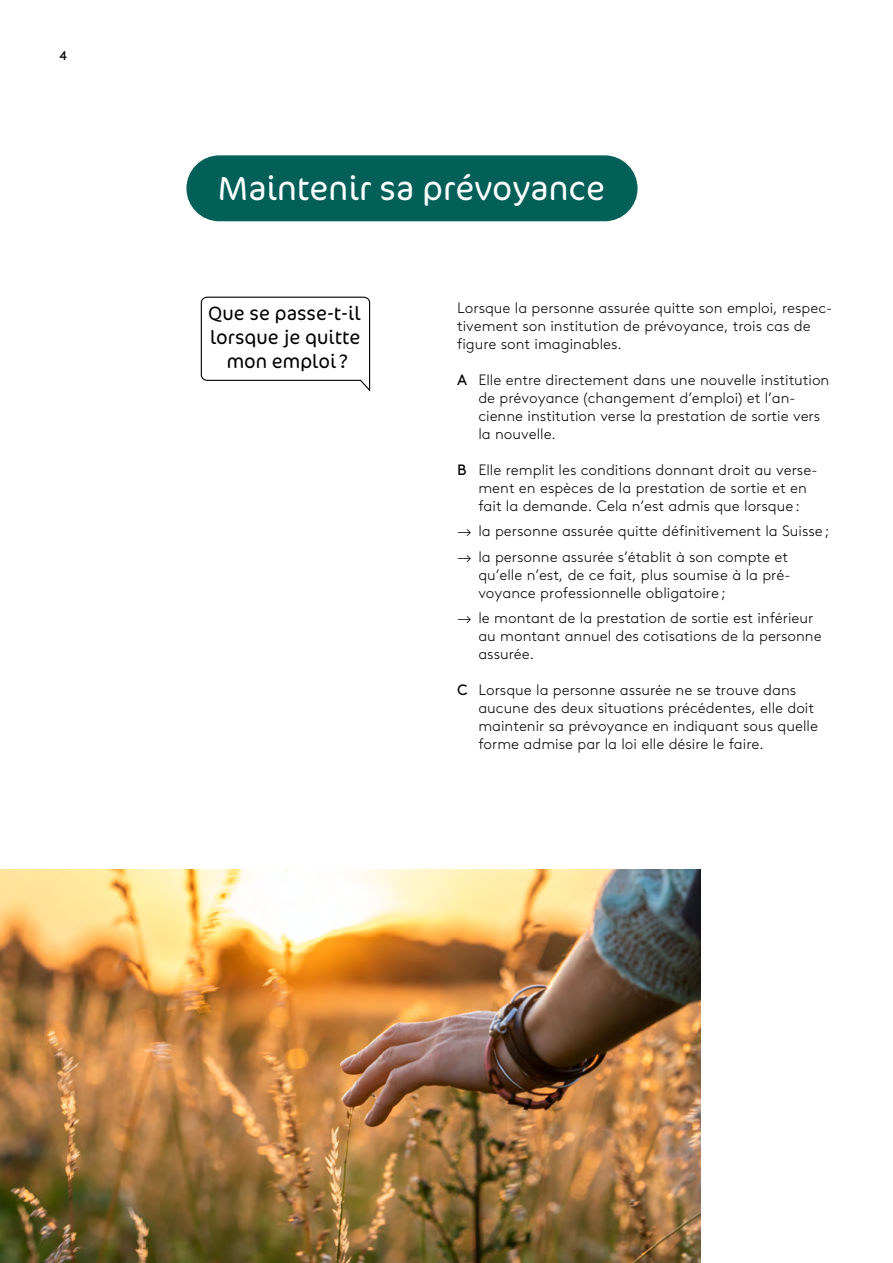
<style>
.page{position:relative;width:893px;height:1263px;background:#fff}
.page>*{position:absolute;margin:0;border:0;box-sizing:border-box;transform-origin:0 0}
.Normal_e{font:300 33.9px "Cocon OT";color:#fff}
.Normal_e-2{font:300 19.5px/24px "Cocon OT";color:#000;text-align:center}
.Normal_e-3{font:300 15px/18px "Brown LL";color:#000}
.t1{font:12.75px "Brown LL";color:#000}
.s1{font-weight:400}
</style>
<div class="page">
<img style="left:0;top:870px;width:701px;height:393px">
<div style="left:186px;top:155px;width:452px;height:66px;background:#036059;border-radius:33px"></div>
<svg style="left:200px;top:296px;width:171px;height:96px"></svg>
<p class="t1" style="left:60px;top:46px;width:9px">4</p>
<p class="Normal_e" style="left:218px;top:169px;width:389px">Maintenir sa prévoyance</p>
<p class="Normal_e-2" style="left:208px;top:302px;width:154px">Que se passe-t-il lorsque je quitte mon emploi ?</p>
<p class="Normal_e-3" style="left:457px;top:297px;width:377px">Lorsque la personne assurée quitte son emploi, respec&shy;tivement son institution de prévoyance, trois cas de figure sont imaginables.</p>
<p class="Normal_e-3" style="left:478px;top:369px;width:353px;text-indent:-21px"><span class="s1">A</span> Elle entre directement dans une nouvelle institution de prévoyance (changement d’emploi) et l’an&shy;cienne institution verse la prestation de sortie vers la nouvelle.</p>
<p class="Normal_e-3" style="left:478px;top:459px;width:341px;text-indent:-21px"><span class="s1">B</span> Elle remplit les conditions donnant droit au verse&shy;ment en espèces de la prestation de sortie et en fait la demande. Cela n’est admis que lorsque :</p>
<p class="Normal_e-3" style="left:457px;top:521px;width:374px">→ la personne assurée quitte définitivement la Suisse ;</p>
<p class="Normal_e-3" style="left:478px;top:546px;width:314px;text-indent:-21px">→ la personne assurée s’établit à son compte et qu’elle n’est, de ce fait, plus soumise à la pré&shy;voyance professionnelle obligatoire ;</p>
<p class="Normal_e-3" style="left:478px;top:608px;width:345px;text-indent:-21px">→ le montant de la prestation de sortie est inférieur au montant annuel des cotisations de la personne assurée.</p>
<p class="Normal_e-3" style="left:478px;top:680px;width:341px;text-indent:-21px"><span class="s1">C</span> Lorsque la personne assurée ne se trouve dans aucune des deux situations précédentes, elle doit maintenir sa prévoyance en indiquant sous quelle forme admise par la loi elle désire le faire.</p>
</div>
